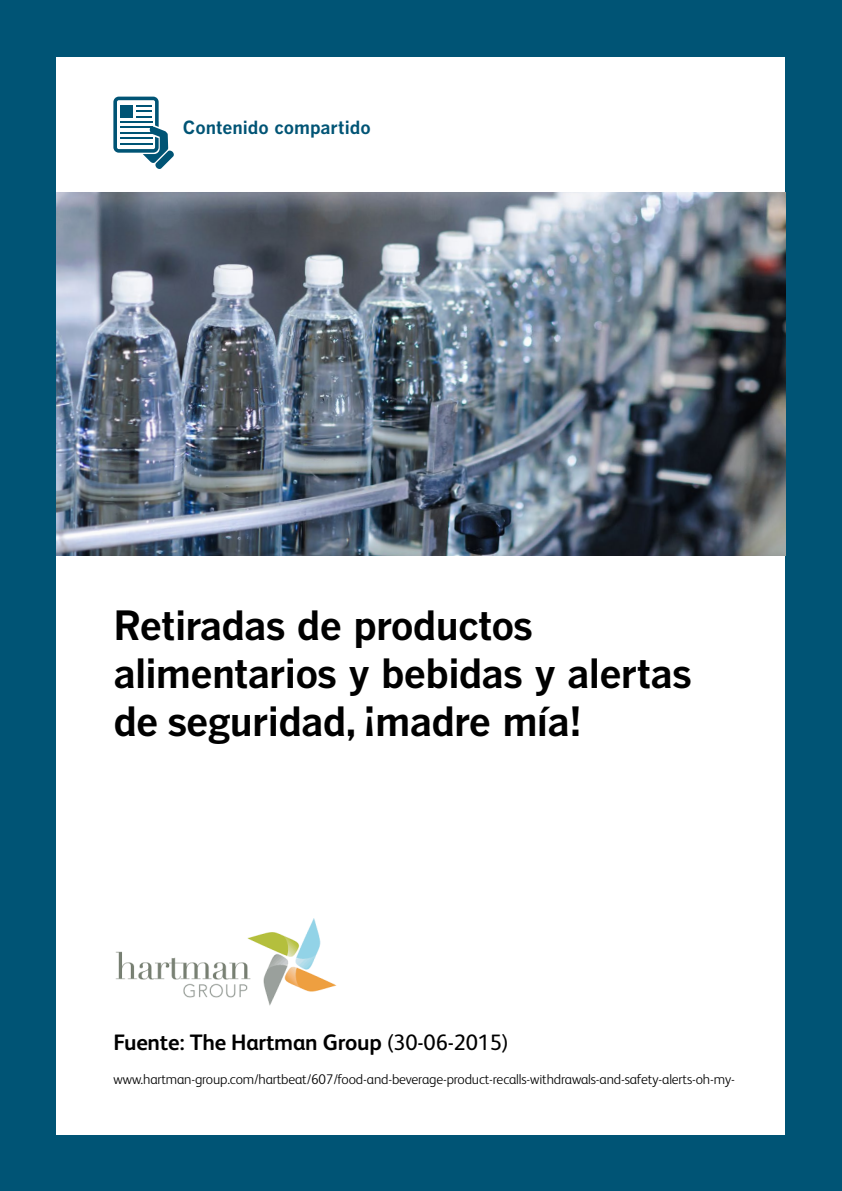
<style>
.page{position:relative;width:842px;height:1191px;background:#005475}
.page>*{position:absolute;margin:0;border:0;box-sizing:border-box;transform-origin:0 0}
.t1{font:700 40px/48px "Benton Gothic";letter-spacing:-.02em;color:#000}
.t2{font:700 22.4px "FS Albert Pro";letter-spacing:-.01em;color:#000}
.t3{font:700 18px "Benton Gothic";color:#005475}
.t4{font:300 14px "FS Albert Pro";letter-spacing:-.01em;color:#000}
.s1{font-weight:400}
</style>
<div class="page">
<div style="left:57px;top:57px;width:728px;height:1077px;background:#fff"></div>
<img style="left:115px;top:918px;width:222px;height:88px">
<svg style="left:113px;top:97px;width:61px;height:72px"></svg>
<hr style="left:120px;top:121px;width:32px;height:2px;background:#005475">
<hr style="left:120px;top:126px;width:32px;height:2px;background:#005475">
<hr style="left:120px;top:132px;width:32px;height:2px;background:#005475">
<hr style="left:120px;top:137px;width:32px;height:2px;background:#005475">
<hr style="left:120px;top:143px;width:32px;height:2px;background:#005475">
<img style="left:57px;top:193px;width:728px;height:363px">
<p class="t3" style="left:183px;top:117px;width:189px">Contenido compartido</p>
<h1 class="t1" style="left:113px;top:602px;width:580px">Retiradas de productos alimentarios y bebidas y alertas de seguridad, ¡madre mía!</h1>
<h2 class="t2" style="left:113px;top:1026px;width:397px">Fuente: The Hartman Group <span class="s1">(30-06-2015)</span></h2>
<p class="t4" style="left:113px;top:1069px;width:623px">www.hartman-group.com/hartbeat/607/food-and-beverage-product-recalls-withdrawals-and-safety-alerts-oh-my-</p>
</div>
